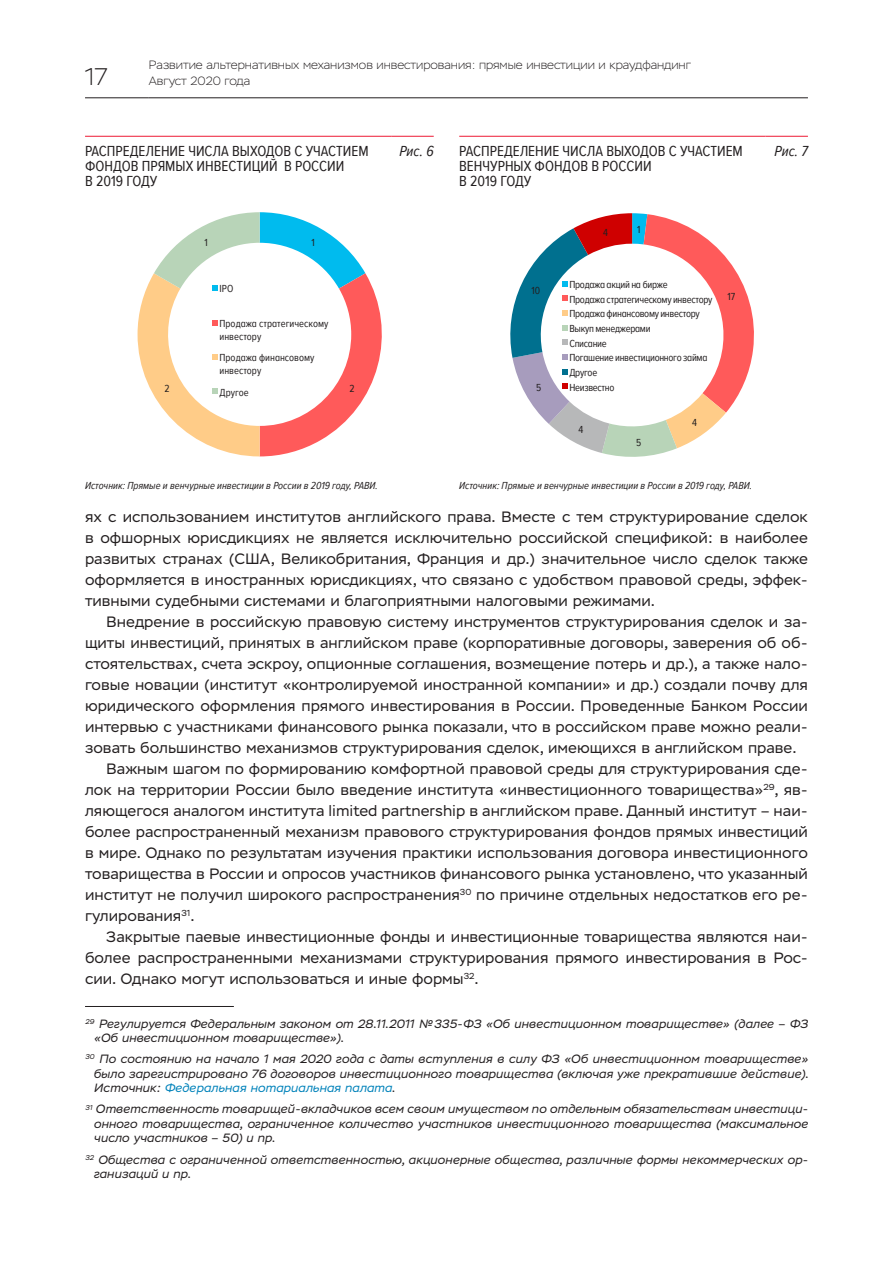
<style>
.page{position:relative;width:893px;height:1263px;background:#fff}
.page>*{position:absolute;margin:0;border:0;box-sizing:border-box;transform-origin:0 0}
.t1{font:200 24px "Stem";color:#231f20}
.текст{font:15px/21px "Stem Text";color:#231f20;text-align:justify}
.Рисунки_Таблицы_заго{font:15px/15px "Proxima Nova A Cond";color:#231f20}
.Рисунки_Таблицы{font:italic 15px "Proxima Nova A Cond";color:#231f20}
.Сноска{font:italic 12px/14.4px "Stem Text";color:#231f20}
.t2{font:200 12px/16.5px "Stem";color:#231f20}
.t3{font:10.5px/14.7px "Proxima Nova A Cond";letter-spacing:-.025em;color:#231f20}
.Рисунки_Таблицы_снос{font:italic 10.5px "Proxima Nova A Cond";color:#231f20}
.t4{font:10.5px/12.8px "Proxima Nova A Cond";color:#231f20}
.s1{color:#0082ba}
</style>
<div class="page">
<hr style="left:85px;top:98px;width:64px;height:1px;background:#231f20">
<hr style="left:149px;top:98px;width:659px;height:1px;background:#231f20">
<hr style="left:85px;top:1006px;width:149px;height:1px;background:#231f20">
<hr style="left:459px;top:136px;width:306px;height:1px;background:#ed1a33">
<hr style="left:765px;top:136px;width:43px;height:1px;background:#ed1a33">
<svg style="left:138px;top:212px;width:244px;height:244px"></svg>
<svg style="left:510px;top:213px;width:244px;height:244px"></svg>
<hr style="left:85px;top:136px;width:306px;height:1px;background:#ed1a33">
<hr style="left:391px;top:136px;width:43px;height:1px;background:#ed1a33">
<h1 class="t1" style="left:85px;top:63px;width:24px">17</h1>
<p class="t2" style="left:149px;top:56px;width:544px">Развитие альтернативных механизмов инвестирования: прямые инвестиции и краудфандинг<br>Август 2020 года</p>
<p class="Рисунки_Таблицы_заго" style="left:85px;top:143px;width:285px">РАСПРЕДЕЛЕНИЕ ЧИСЛА ВЫХОДОВ С УЧАСТИЕМ<br>ФОНДОВ ПРЯМЫХ ИНВЕСТИЦИЙ В РОССИИ<br>В 2019 ГОДУ</p>
<p class="Рисунки_Таблицы" style="left:399px;top:140px;width:36px">Рис. 6</p>
<p class="t3" style="left:205px;top:235px;width:5px">1</p>
<p class="t3" style="left:311px;top:235px;width:5px">1</p>
<p class="t3" style="left:220px;top:280px;width:15px">IPO</p>
<p class="t4" style="left:220px;top:317px;width:110px">Продажа стратегическому инвестору</p>
<p class="t4" style="left:220px;top:351px;width:96px">Продажа финансовому инвестору</p>
<p class="t3" style="left:220px;top:385px;width:31px">Другое</p>
<p class="t3" style="left:165px;top:381px;width:7px">2</p>
<p class="t3" style="left:350px;top:381px;width:7px">2</p>
<p class="Рисунки_Таблицы_снос" style="left:85px;top:478px;width:294px">Источник: Прямые и венчурные инвестиции в России в 2019 году, РАВИ.</p>
<p class="Рисунки_Таблицы_заго" style="left:459px;top:143px;width:285px">РАСПРЕДЕЛЕНИЕ ЧИСЛА ВЫХОДОВ С УЧАСТИЕМ<br>ВЕНЧУРНЫХ ФОНДОВ В РОССИИ<br>В 2019 ГОДУ</p>
<p class="Рисунки_Таблицы" style="left:775px;top:140px;width:35px">Рис. 7</p>
<p class="t3" style="left:531px;top:283px;width:10px">10</p>
<p class="t3" style="left:536px;top:379px;width:7px">5</p>
<p class="t3" style="left:603px;top:225px;width:6px">4</p>
<p class="t3" style="left:637px;top:222px;width:5px">1</p>
<p class="t3" style="left:569px;top:277px;width:145px">Продажа акций на бирже<br>Продажа стратегическому инвестору<br>Продажа финансовому инвестору<br>Выкуп менеджерами<br>Списание<br>Погашение инвестиционного займа<br>Другое<br>Неизвестно</p>
<p class="t3" style="left:578px;top:421px;width:6px">4</p>
<p class="t3" style="left:636px;top:434px;width:7px">5</p>
<p class="t3" style="left:692px;top:414px;width:6px">4</p>
<p class="t3" style="left:727px;top:289px;width:9px">17</p>
<p class="Рисунки_Таблицы_снос" style="left:459px;top:478px;width:294px">Источник: Прямые и венчурные инвестиции в России в 2019 году, РАВИ.</p>
<p class="текст" style="left:85px;top:506px;width:724px">ях с использованием институтов английского права. Вместе с тем структурирование сделок в офшорных юрисдикциях не является исключительно российской спецификой: в наиболее развитых странах (США, Великобритания, Франция и др.) значительное число сделок также оформляется в иностранных юрисдикциях, что связано с удобством правовой среды, эффек&shy;тивными судебными системами и благоприятными налоговыми режимами.</p>
<p class="текст" style="left:85px;top:611px;width:724px;text-indent:21px">Внедрение в российскую правовую систему инструментов структурирования сделок и за&shy;щиты инвестиций, принятых в английском праве (корпоративные договоры, заверения об об&shy;стоятельствах, счета эскроу, опционные соглашения, возмещение потерь и др.), а также нало&shy;говые новации (институт «контролируемой иностранной компании» и др.) создали почву для юридического оформления прямого инвестирования в России. Проведенные Банком России интервью с участниками финансового рынка показали, что в российском праве можно реали&shy;зовать большинство механизмов структурирования сделок, имеющихся в английском праве.</p>
<p class="текст" style="left:85px;top:758px;width:724px;text-indent:21px">Важным шагом по формированию комфортной правовой среды для структурирования сде&shy;лок на территории России было введение института «инвестиционного товарищества»<sup>29</sup>, яв&shy;ляющегося аналогом института limited partnership в английском праве. Данный институт – наи&shy;более распространенный механизм правового структурирования фондов прямых инвестиций в мире. Однако по результатам изучения практики использования договора инвестиционного товарищества в России и опросов участников финансового рынка установлено, что указанный институт не получил широкого распространения<sup>30</sup> по причине отдельных недостатков его ре&shy;гулирования<sup>31</sup>.</p>
<p class="текст" style="left:85px;top:926px;width:724px;text-indent:21px">Закрытые паевые инвестиционные фонды и инвестиционные товарищества являются наи&shy;более распространенными механизмами структурирования прямого инвестирования в Рос&shy;сии. Однако могут использоваться и иные формы<sup>32</sup>.</p>
<p class="Сноска" style="left:94px;top:1016px;width:716px;text-indent:-9px"><sup>29</sup> Регулируется Федеральным законом от 28.11.2011 №335‑ ФЗ «Об инвестиционном товариществе» (далее – ФЗ «Об инвестиционном товариществе»).</p>
<p class="Сноска" style="left:94px;top:1052px;width:716px;text-align:justify;text-indent:-9px"><sup>30</sup> По состоянию на начало 1 мая 2020 года с даты вступления в силу ФЗ «Об инвестиционном товариществе» было зарегистрировано 76 договоров инвестиционного товарищества (включая уже прекратившие действие).<br>Источник: <span class="s1">Федеральная нотариальная палата</span>.</p>
<p class="Сноска" style="left:94px;top:1102px;width:716px;text-align:justify;text-indent:-9px"><sup>31</sup> Ответственность товарищей-вкладчиков всем своим имуществом по отдельным обязательствам инвестици&shy;онного товарищества, ограниченное количество участников инвестиционного товарищества (максимальное число участников – 50) и пр.</p>
<p class="Сноска" style="left:94px;top:1152px;width:716px;text-indent:-9px"><sup>32</sup> Общества с ограниченной ответственностью, акционерные общества, различные формы некоммерческих ор&shy;ганизаций и пр.</p>
<p class="t4" style="left:184px;top:595px;width:157px">ИНВЕСТИЦИЙ В РОССИИ В 2019 ГОДУ</p>
<p class="t4" style="left:556px;top:595px;width:157px">ИНВЕСТИЦИЙ В РОССИИ В 2019 ГОДУ</p>
</div>
